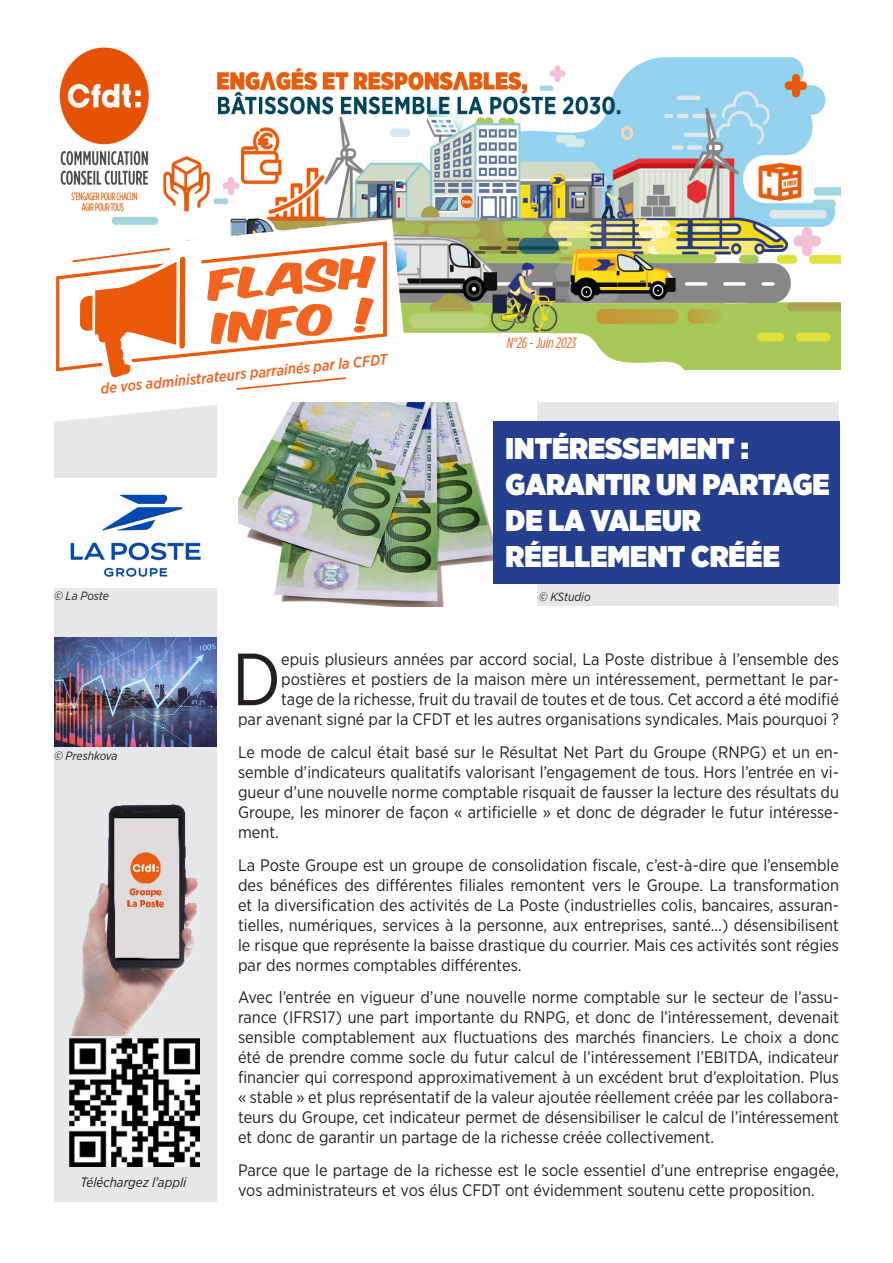
<style>
.page{position:relative;width:893px;height:1263px;background:#fff}
.page>*{position:absolute;margin:0;border:0;box-sizing:border-box;transform-origin:0 0}
.t1{font:73.8px "Gotham Narrow";color:#231f20}
.t2{font:36px "Komika Axis";color:#f36421;scale:1.5 1}
.t3{font:900 30px/36px "Gotham Narrow";color:#fff}
.t4{font:16.65px/20px "Gotham Narrow";color:#231f20;text-align:justify}
.t5{font:italic 500 15px "Gotham Narrow";color:#f36421}
.t6{font:italic 15px "Gotham Condensed";letter-spacing:-.005em;color:#f36421}
.t7{font:italic 13.5px "Gotham Narrow";color:#231f20}
.t8{font:italic 12px "Gotham Narrow";letter-spacing:-.005em;color:#231f20}
</style>
<div class="page">
<img style="left:59px;top:47px;width:781px;height:323px">
<div style="left:528px;top:403px;width:311px;height:203px;background:#e6e7e9"></div>
<div style="left:54px;top:395px;width:163px;height:807px;background:#e6e7e9"></div>
<img style="left:71px;top:804px;width:127px;height:232px">
<img style="left:70px;top:1038px;width:130px;height:129px">
<svg style="left:54px;top:219px;width:355px;height:203px"></svg>
<svg style="left:56px;top:241px;width:331px;height:149px"></svg>
<img style="left:54px;top:478px;width:163px;height:109px">
<img style="left:238px;top:403px;width:299px;height:203px">
<div style="left:493px;top:421px;width:346px;height:163px;background:#253f8e"></div>
<img style="left:54px;top:638px;width:163px;height:108px">
<p class="t2" style="left:208px;top:268px;width:113px;rotate:-5deg">flash</p>
<p class="t2" style="left:212px;top:311px;width:111px;rotate:-5deg">info !</p>
<p class="t5" style="left:100px;top:379px;width:290px;rotate:-6deg">de vos administrateurs parrainés par la CFDT</p>
<p class="t8" style="left:54px;top:589px;width:57px">© La Poste</p>
<p class="t6" style="left:507px;top:335px;width:71px">N°26 - Juin 2023</p>
<p class="t3" style="left:506px;top:430px;width:326px">INTÉRESSEMENT :<br>GARANTIR UN PARTAGE<br>DE LA VALEUR<br>RÉELLEMENT CRÉÉE</p>
<p class="t8" style="left:539px;top:589px;width:53px">© KStudio</p>
<p class="t8" style="left:54px;top:748px;width:65px">© Preshkova</p>
<p class="t7" style="left:81px;top:1173px;width:107px">Téléchargez l’appli</p>
<p class="t4" style="left:238px;top:649px;width:602px;text-align:right">epuis plusieurs années par accord social, La Poste distribue à l’ensemble des postières et postiers de la maison mère un intéressement, permettant le par-<br>tage de la richesse, fruit du travail de toutes et de tous. Cet accord a été modifié<br>par avenant signé par la CFDT et les autres organisations syndicales. Mais pourquoi ?</p>
<p class="t4" style="left:238px;top:742px;width:602px">Le mode de calcul était basé sur le Résultat Net Part du Groupe (RNPG) et un en&shy;semble d’indicateurs qualitatifs valorisant l’engagement de tous. Hors l’entrée en vi&shy;gueur d’une nouvelle norme comptable risquait de fausser la lecture des résultats du Groupe, les minorer de façon « artificielle » et donc de dégrader le futur intéresse&shy;ment.</p>
<p class="t4" style="left:238px;top:854px;width:602px">La Poste Groupe est un groupe de consolidation fiscale, c’est-à-dire que l’ensemble des bénéfices des différentes filiales remontent vers le Groupe. La transformation et la diversification des activités de La Poste (industrielles colis, bancaires, assuran&shy;tielles, numériques, services à la personne, aux entreprises, santé…) désensibilisent le risque que représente la baisse drastique du courrier. Mais ces activités sont régies par des normes comptables différentes.</p>
<p class="t4" style="left:238px;top:987px;width:602px">Avec l’entrée en vigueur d’une nouvelle norme comptable sur le secteur de l’assu&shy;rance (IFRS17) une part importante du RNPG, et donc de l’intéressement, devenait sensible comptablement aux fluctuations des marchés financiers. Le choix a donc été de prendre comme socle du futur calcul de l’intéressement l’EBITDA, indicateur financier qui correspond approximativement à un excédent brut d’exploitation. Plus « stable » et plus représentatif de la valeur ajoutée réellement créée par les collabora&shy;teurs du Groupe, cet indicateur permet de désensibiliser le calcul de l’intéressement et donc de garantir un partage de la richesse créée collectivement.</p>
<p class="t4" style="left:238px;top:1159px;width:602px">Parce que le partage de la richesse est le socle essentiel d’une entreprise engagée, vos administrateurs et vos élus CFDT ont évidemment soutenu cette proposition.</p>
<p class="t1" style="left:232px;top:633px;width:51px">D</p>
</div>
